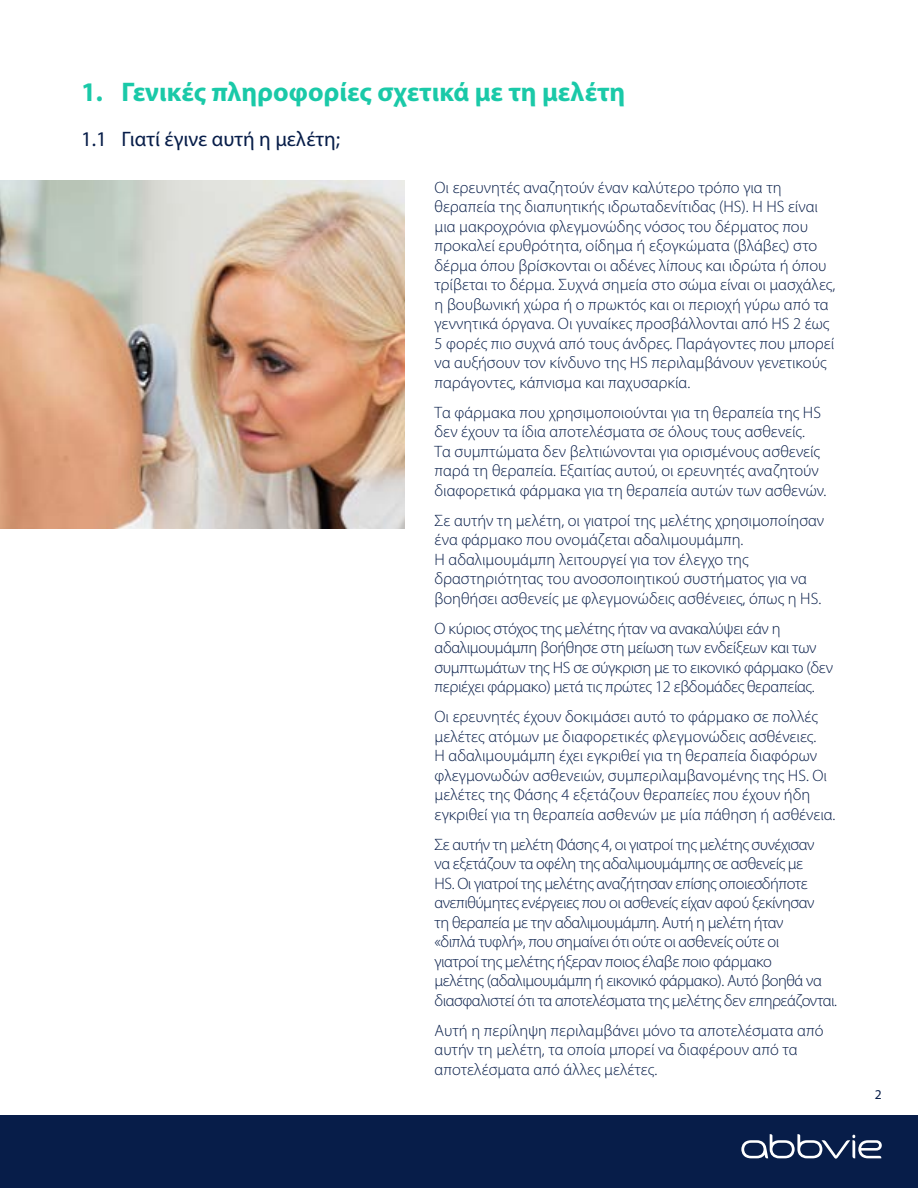
<style>
.page{position:relative;width:918px;height:1188px;background:#fff}
.page>*{position:absolute;margin:0;border:0;box-sizing:border-box;transform-origin:0 0}
.t1{font:700 27px "Myriad Pro";color:#1ac9a8}
.t2{font:21px "Myriad Pro";color:#071d49}
.t3{font:300 16.5px/19.5px "Myriad Pro";color:#071d49}
.t4{font:300 16.5px/19.5px "Myriad Pro";letter-spacing:-.025em;color:#071d49}
.t5{font:300 16.5px/19.5px "Myriad Pro";letter-spacing:-.02em;color:#071d49}
.t6{font:13.5px "Myriad Pro";color:#071d49}
</style>
<div class="page">
<img style="left:0;top:180px;width:405px;height:349px">
<div style="left:0;top:1115px;width:918px;height:73px;background:#071d49"></div>
<svg style="left:741px;top:1134px;width:141px;height:25px"></svg>
<h1 class="t1" style="left:81px;top:75px;width:546px">1. Γενικές πληροφορίες σχετικά με τη μελέτη</h1>
<p class="t2" style="left:81px;top:126px;width:261px">1.1 Γιατί έγινε αυτή η μελέτη;</p>
<p class="t3" style="left:435px;top:177px;width:402px">Οι ερευνητές αναζητούν έναν καλύτερο τρόπο για τη θεραπεία της διαπυητικής ιδρωταδενίτιδας (HS). Η HS είναι μια μακροχρόνια φλεγμονώδης νόσος του δέρματος που προκαλεί ερυθρότητα, οίδημα ή εξογκώματα (βλάβες) στο δέρμα όπου βρίσκονται οι αδένες λίπους και ιδρώτα ή όπου τρίβεται το δέρμα. Συχνά σημεία στο σώμα είναι οι μασχάλες, η βουβωνική χώρα ή ο πρωκτός και οι περιοχή γύρω από τα γεννητικά όργανα. Οι γυναίκες προσβάλλονται από HS 2 έως 5 φορές πιο συχνά από τους άνδρες. Παράγοντες που μπορεί να αυξήσουν τον κίνδυνο της HS περιλαμβάνουν γενετικούς παράγοντες, κάπνισμα και παχυσαρκία.</p>
<p class="t3" style="left:435px;top:402px;width:393px">Τα φάρμακα που χρησιμοποιούνται για τη θεραπεία της HS δεν έχουν τα ίδια αποτελέσματα σε όλους τους ασθενείς.<br>Τα συμπτώματα δεν βελτιώνονται για ορισμένους ασθενείς παρά τη θεραπεία. Εξαιτίας αυτού, οι ερευνητές αναζητούν διαφορετικά φάρμακα για τη θεραπεία αυτών των ασθενών.</p>
<p class="t3" style="left:435px;top:510px;width:391px">Σε αυτήν τη μελέτη, οι γιατροί της μελέτης χρησιμοποίησαν ένα φάρμακο που ονομάζεται αδαλιμουμάμπη.<br>Η αδαλιμουμάμπη λειτουργεί για τον έλεγχο της δραστηριότητας του ανοσοποιητικού συστήματος για να βοηθήσει ασθενείς με φλεγμονώδεις ασθένειες, όπως η HS.</p>
<p class="t5" style="left:435px;top:618px;width:400px">Ο κύριος στόχος της μελέτης ήταν να ανακαλύψει εάν η αδαλιμουμάμπη βοήθησε στη μείωση των ενδείξεων και των συμπτωμάτων της HS σε σύγκριση με το εικονικό φάρμακο (δεν περιέχει φάρμακο) μετά τις πρώτες 12 εβδομάδες θεραπείας.</p>
<p class="t3" style="left:435px;top:707px;width:402px">Οι ερευνητές έχουν δοκιμάσει αυτό το φάρμακο σε πολλές μελέτες ατόμων με διαφορετικές φλεγμονώδεις ασθένειες.<br>Η αδαλιμουμάμπη έχει εγκριθεί για τη θεραπεία διαφόρων φλεγμονωδών ασθενειών, συμπεριλαμβανομένης της HS. Οι μελέτες της Φάσης 4 εξετάζουν θεραπείες που έχουν ήδη εγκριθεί για τη θεραπεία ασθενών με μία πάθηση ή ασθένεια.</p>
<p class="t4" style="left:435px;top:834px;width:404px">Σε αυτήν τη μελέτη Φάσης 4, οι γιατροί της μελέτης συνέχισαν<br>να εξετάζουν τα οφέλη της αδαλιμουμάμπης σε ασθενείς με<br>HS. Οι γιατροί της μελέτης αναζήτησαν επίσης οποιεσδήποτε ανεπιθύμητες ενέργειες που οι ασθενείς είχαν αφού ξεκίνησαν<br>τη θεραπεία με την αδαλιμουμάμπη. Αυτή η μελέτη ήταν<br>«διπλά τυφλή», που σημαίνει ότι ούτε οι ασθενείς ούτε οι<br>γιατροί της μελέτης ήξεραν ποιος έλαβε ποιο φάρμακο<br>μελέτης (αδαλιμουμάμπη ή εικονικό φάρμακο). Αυτό βοηθά να διασφαλιστεί ότι τα αποτελέσματα της μελέτης δεν επηρεάζονται.</p>
<p class="t3" style="left:435px;top:1020px;width:390px">Αυτή η περίληψη περιλαμβάνει μόνο τα αποτελέσματα από αυτήν τη μελέτη, τα οποία μπορεί να διαφέρουν από τα αποτελέσματα από άλλες μελέτες.</p>
<p class="t6" style="left:875px;top:1086px;width:8px">2</p>
</div>
